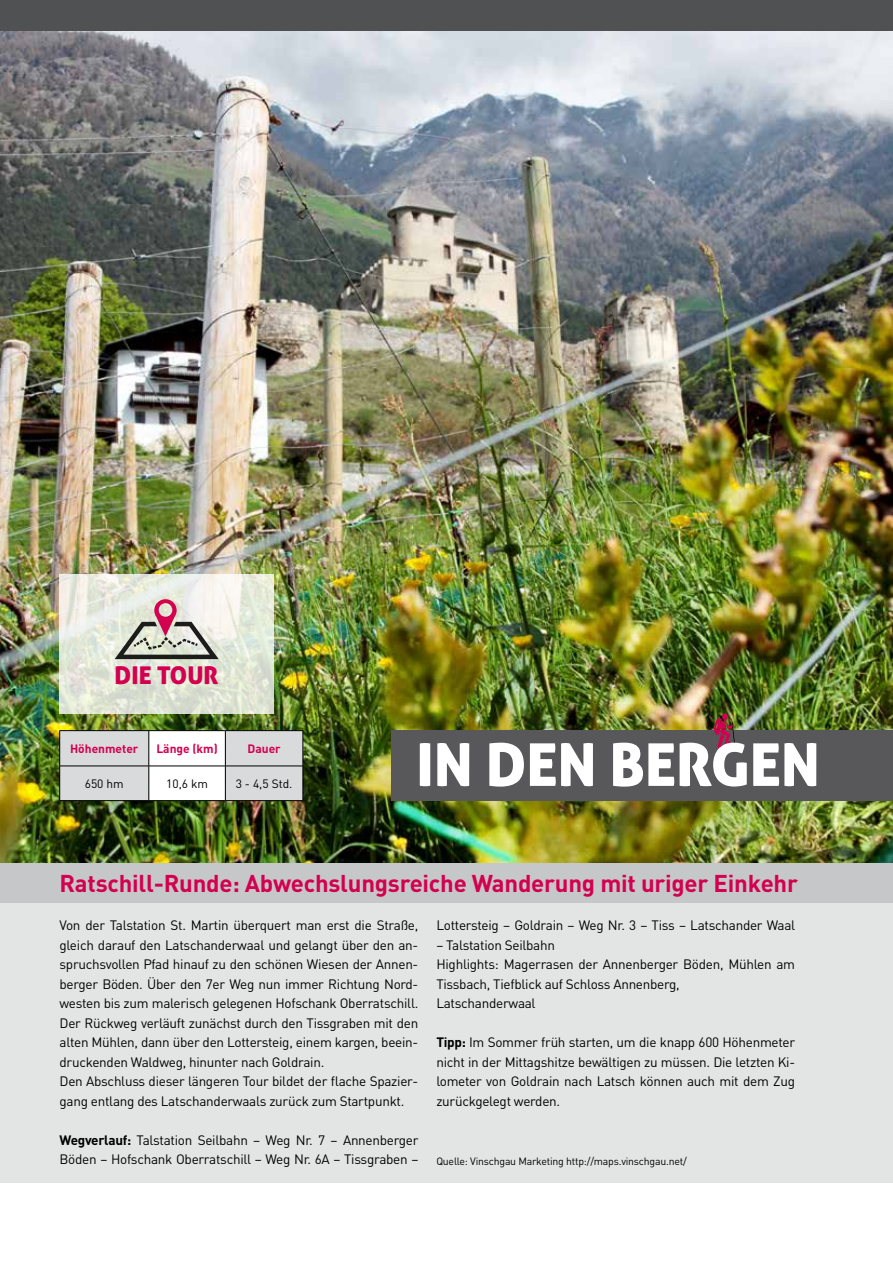
<style>
.page{position:relative;width:893px;height:1263px;background:#fff}
.page>*{position:absolute;margin:0;border:0;box-sizing:border-box;transform-origin:0 0}
.t1{font:59.1px "Aller Display";color:#fff}
.t2{font:24.45px "Aller Display";color:#d30050}
.t3{font:700 24px "DIN Pro";letter-spacing:-.01em;color:#d30050}
.t4{font:13.5px/19.5px "DIN Pro";letter-spacing:-.02em;color:#000}
.t5{font:700 12px "DIN Pro";color:#d30050}
.t6{font:12px "DIN Pro";color:#000}
.t7{font:10.5px "DIN Pro";letter-spacing:-.02em;color:#000}
.s1{font-weight:700}
</style>
<div class="page">
<div style="left:0;top:0;width:893px;height:31px;background:#505153"></div>
<img style="left:0;top:31px;width:893px;height:832px">
<div style="left:391px;top:730px;width:502px;height:71px;background:#58585a"></div>
<svg style="left:714px;top:713px;width:21px;height:35px"></svg>
<svg style="left:60px;top:575px;width:214px;height:139px;background:#e4e8db"></svg>
<svg style="left:115px;top:599px;width:104px;height:60px;background:#c4bab5"></svg>
<svg style="left:60px;top:731px;width:243px;height:69px"></svg>
<hr style="left:60px;top:730px;width:89px;height:1px;background:#000">
<hr style="left:59px;top:731px;width:1px;height:35px;background:#000">
<hr style="left:149px;top:730px;width:76px;height:1px;background:#000">
<hr style="left:149px;top:731px;width:1px;height:35px;background:#000">
<hr style="left:225px;top:730px;width:78px;height:1px;background:#000">
<hr style="left:225px;top:731px;width:1px;height:35px;background:#000">
<hr style="left:303px;top:731px;width:1px;height:35px;background:#000">
<hr style="left:60px;top:766px;width:89px;height:1px;background:#000">
<hr style="left:59px;top:766px;width:1px;height:34px;background:#000">
<hr style="left:149px;top:766px;width:76px;height:1px;background:#000">
<hr style="left:149px;top:766px;width:1px;height:34px;background:#000">
<hr style="left:225px;top:766px;width:78px;height:1px;background:#000">
<hr style="left:225px;top:766px;width:1px;height:34px;background:#000">
<hr style="left:303px;top:766px;width:1px;height:34px;background:#000">
<hr style="left:60px;top:800px;width:89px;height:1px;background:#000">
<hr style="left:149px;top:800px;width:76px;height:1px;background:#000">
<hr style="left:225px;top:800px;width:78px;height:1px;background:#000">
<div style="left:0;top:863px;width:893px;height:40px;background:#c6c7c8"></div>
<div style="left:0;top:903px;width:893px;height:280px;background:#e3e4e4"></div>
<h2 class="t2" style="left:115px;top:660px;width:105px">DIE TOUR</h2>
<p class="t5" style="left:70px;top:740px;width:70px">Höhenmeter</p>
<p class="t5" style="left:156px;top:740px;width:63px">Länge (km)</p>
<p class="t5" style="left:247px;top:740px;width:35px">Dauer</p>
<p class="t6" style="left:85px;top:775px;width:41px">650 hm</p>
<p class="t6" style="left:166px;top:775px;width:43px">10,6 km</p>
<p class="t6" style="left:236px;top:775px;width:58px">3 - 4,5 Std.</p>
<h1 class="t1" style="left:416px;top:727px;width:405px">IN DEN BERGEN</h1>
<h3 class="t3" style="left:60px;top:867px;width:740px">Ratschill-Runde: Abwechslungsreiche Wanderung mit uriger Einkehr</h3>
<p class="t4" style="left:60px;top:915px;width:360px">Von der Talstation St. Martin überquert man erst die Straße, gleich darauf den Latschanderwaal und gelangt über den an&shy;spruchsvollen Pfad hinauf zu den schönen Wiesen der Annen&shy;berger Böden. Über den 7er Weg nun immer Richtung Nord&shy;westen bis zum malerisch gelegenen Hofschank Oberratschill.<br>Der Rückweg verläuft zunächst durch den Tissgraben mit den alten Mühlen, dann über den Lottersteig, einem kargen, beein&shy;druckenden Waldweg, hinunter nach Goldrain.<br>Den Abschluss dieser längeren Tour bildet der flache Spazier&shy;gang entlang des Latschanderwaals zurück zum Startpunkt.</p>
<p class="t4" style="left:60px;top:1130px;width:360px"><span class="s1">Wegverlauf:</span> Talstation Seilbahn – Weg Nr. 7 – Annenberger<br>Böden – Hofschank Oberratschill – Weg Nr. 6A – Tissgraben –</p>
<p class="t4" style="left:436px;top:915px;width:360px">Lottersteig – Goldrain – Weg Nr. 3 – Tiss – Latschander Waal</p>
<p class="t4" style="left:436px;top:935px;width:360px">– Talstation Seilbahn<br>Highlights: Magerrasen der Annenberger Böden, Mühlen am Tissbach, Tiefblick auf Schloss Annenberg,<br>Latschanderwaal</p>
<p class="t4" style="left:436px;top:1032px;width:360px;text-align:justify"><span class="s1">Tipp:</span> Im Sommer früh starten, um die knapp 600 Höhenmeter nicht in der Mittagshitze bewältigen zu müssen. Die letzten Ki&shy;lometer von Goldrain nach Latsch können auch mit dem Zug zurückgelegt werden.</p>
<p class="t7" style="left:436px;top:1153px;width:252px">Quelle: Vinschgau Marketing http://maps.vinschgau.net/</p>
</div>
